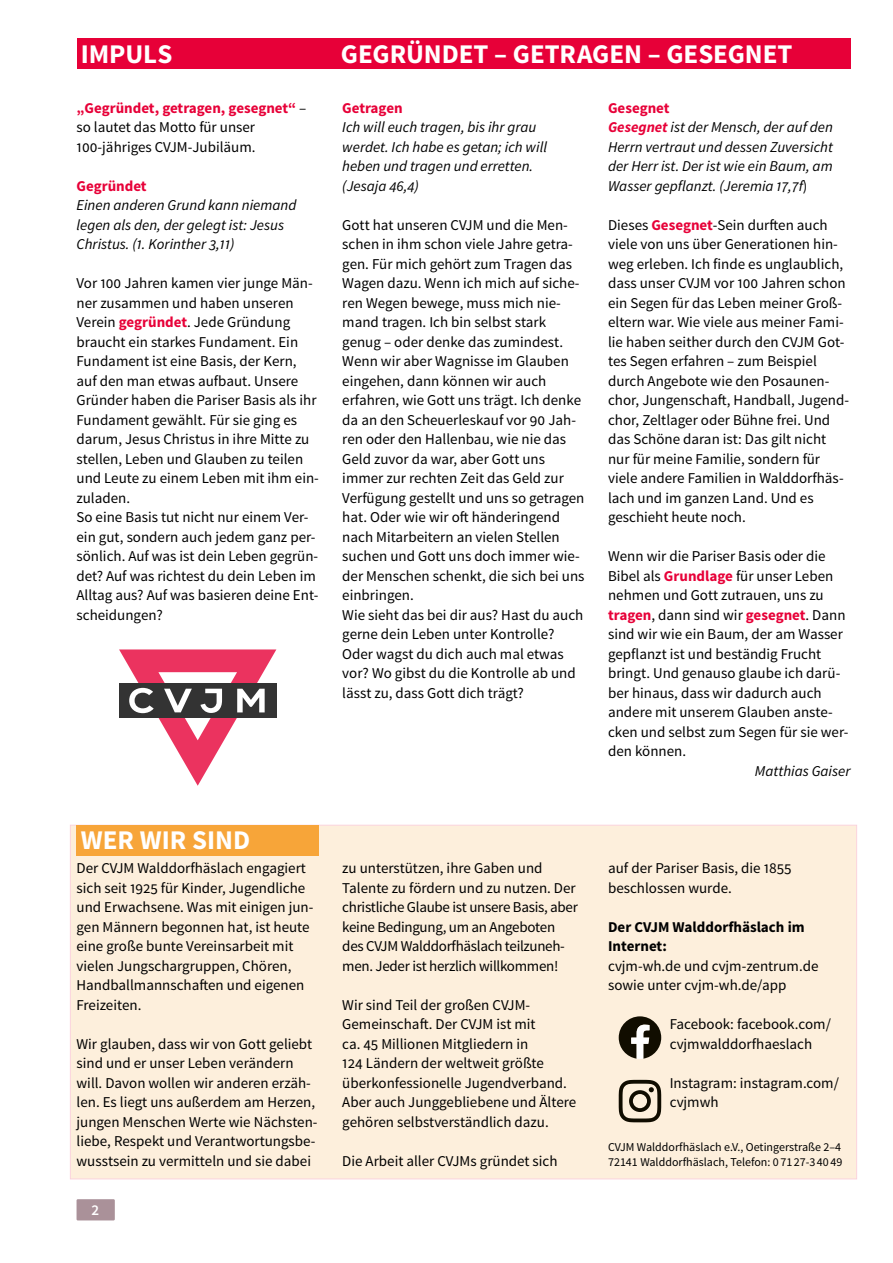
<style>
.page{position:relative;width:893px;height:1263px;background:#fff}
.page>*{position:absolute;margin:0;border:0;box-sizing:border-box;transform-origin:0 0}
.t1{font:700 27px "Source Sans Pro";color:#fff}
.t2{font:15px/19.5px "Source Sans Pro";color:#000}
.t3{font:italic 15px/19.5px "Source Sans Pro";color:#000}
.t4{font:15px/19.5px "Source Sans Pro";letter-spacing:-.02em;color:#000}
.t5{font:700 15px/19.5px "Source Sans Pro";color:#000}
.t6{font:700 15px "Source Sans Pro";color:#e70038}
.t7{font:600 15px "Source Sans Pro";color:#fff}
.t8{font:12px/15px "Source Sans Pro";color:#000}
.s1{font-weight:700;font-style:normal;color:#e70038}
.s2{font-weight:700;color:#e70038}
.s3{font-style:normal}
</style>
<div class="page">
<div style="left:77px;top:1199px;width:38px;height:21px;background:#aa9199"></div>
<div style="left:70px;top:825px;width:787px;height:354px;background:#fdefdc"></div>
<svg style="left:619px;top:1016px;width:42px;height:43px"></svg>
<svg style="left:619px;top:1080px;width:42px;height:42px"></svg>
<div style="left:77px;top:38px;width:773px;height:31px;background:#e70038"></div>
<div style="left:77px;top:825px;width:242px;height:30px;background:#f7a539"></div>
<svg style="left:119px;top:649px;width:157px;height:137px"></svg>
<h1 class="t1" style="left:81px;top:36px;width:93px">IMPULS</h1>
<h1 class="t1" style="left:341px;top:36px;width:453px">GEGRÜNDET – GETRAGEN – GESEGNET</h1>
<p class="t3" style="left:608px;top:98px;width:226px"><span class="s1">Gesegnet<br></span><span class="s2">Gesegnet</span> ist der Mensch, der auf den<br>Herrn vertraut und dessen Zuversicht der Herr ist. Der ist wie ein Baum, am<br>Wasser gepflanzt. (Jeremia 17,7f<span class="s3">)</span></p>
<p class="t2" style="left:608px;top:215px;width:242px">Dieses <span class="s2">Gesegnet</span>-Sein durften auch viele von uns über Generationen hin&shy;weg erleben. Ich finde es unglaublich, dass unser CVJM vor 100 Jahren schon ein Segen für das Leben meiner Groß&shy;eltern war. Wie viele aus meiner Fami&shy;lie haben seither durch den CVJM Got&shy;tes Segen erfahren – zum Beispiel durch Angebote wie den Posaunen&shy;chor, Jungenschaft, Handball, Jugend&shy;chor, Zeltlager oder Bühne frei. Und das Schöne daran ist: Das gilt nicht nur für meine Familie, sondern für viele andere Familien in Walddorfhäs&shy;lach und im ganzen Land. Und es geschieht heute noch.</p>
<p class="t2" style="left:608px;top:547px;width:242px">Wenn wir die Pariser Basis oder die<br>Bibel als <span class="s2">Grundlage</span> für unser Leben nehmen und Gott zutrauen, uns zu <span class="s2">tragen</span>, dann sind wir <span class="s2">gesegnet</span>. Dann sind wir wie ein Baum, der am Wasser gepflanzt ist und beständig Frucht bringt. Und genauso glaube ich darü&shy;ber hinaus, dass wir dadurch auch andere mit unserem Glauben anste&shy;cken und selbst zum Segen für sie wer&shy;den können.</p>
<p class="t3" style="left:755px;top:761px;width:97px">Matthias Gaiser</p>
<p class="t2" style="left:77px;top:98px;width:231px"><span class="s2">„Gegründet, getragen, gesegnet“</span> – so lautet das Motto für unser<br>100-jähriges CVJM-Jubiläum.</p>
<p class="t6" style="left:77px;top:176px;width:72px">Gegründet</p>
<p class="t3" style="left:77px;top:195px;width:221px">Einen anderen Grund kann niemand legen als den, der gelegt ist: Jesus<br>Christus. (1. Korinther 3,11)</p>
<p class="t2" style="left:77px;top:274px;width:244px">Vor 100 Jahren kamen vier junge Män&shy;ner zusammen und haben unseren Verein <span class="s2">gegründet</span>. Jede Gründung braucht ein starkes Fundament. Ein Fundament ist eine Basis, der Kern, auf den man etwas aufbaut. Unsere Gründer haben die Pariser Basis als ihr Fundament gewählt. Für sie ging es darum, Jesus Christus in ihre Mitte zu stellen, Leben und Glauben zu teilen und Leute zu einem Leben mit ihm ein&shy;zuladen.<br>So eine Basis tut nicht nur einem Ver&shy;ein gut, sondern auch jedem ganz per&shy;sönlich. Auf was ist dein Leben gegrün&shy;det? Auf was richtest du dein Leben im Alltag aus? Auf was basieren deine Ent&shy;scheidungen?</p>
<p class="t6" style="left:342px;top:98px;width:62px">Getragen</p>
<p class="t3" style="left:342px;top:117px;width:206px">Ich will euch tragen, bis ihr grau werdet. Ich habe es getan; ich will heben und tragen und erretten. (Jesaja 46,4)</p>
<p class="t2" style="left:342px;top:215px;width:244px">Gott hat unseren CVJM und die Men&shy;schen in ihm schon viele Jahre getra&shy;gen. Für mich gehört zum Tragen das Wagen dazu. Wenn ich mich auf siche&shy;ren Wegen bewege, muss mich nie&shy;mand tragen. Ich bin selbst stark genug – oder denke das zumindest.<br>Wenn wir aber Wagnisse im Glauben eingehen, dann können wir auch erfahren, wie Gott uns trägt. Ich denke da an den Scheuerleskauf vor 90 Jah&shy;ren oder den Hallenbau, wie nie das Geld zuvor da war, aber Gott uns immer zur rechten Zeit das Geld zur Verfügung gestellt und uns so getragen hat. Oder wie wir oft händeringend nach Mitarbeitern an vielen Stellen suchen und Gott uns doch immer wie&shy;der Menschen schenkt, die sich bei uns einbringen.<br>Wie sieht das bei dir aus? Hast du auch gerne dein Leben unter Kontrolle?<br>Oder wagst du dich auch mal etwas vor? Wo gibst du die Kontrolle ab und lässt zu, dass Gott dich trägt?</p>
<h1 class="t1" style="left:81px;top:823px;width:171px">WER WIR SIND</h1>
<p class="t2" style="left:77px;top:859px;width:238px">Der CVJM Walddorfhäslach engagiert sich seit 1925 für Kinder, Jugendliche und Erwachsene. Was mit einigen jun&shy;gen Männern begonnen hat, ist heute eine große bunte Vereinsarbeit mit vielen Jungschargruppen, Chören, Handballmannschaften und eigenen Freizeiten.</p>
<p class="t2" style="left:77px;top:1034px;width:243px">Wir glauben, dass wir von Gott geliebt sind und er unser Leben verändern will. Davon wollen wir anderen erzäh&shy;len. Es liegt uns außerdem am Herzen, jungen Menschen Werte wie Nächsten&shy;liebe, Respekt und Verantwortungsbe&shy;wusstsein zu vermitteln und sie dabei</p>
<p class="t7" style="left:91px;top:1200px;width:9px">2</p>
<p class="t4" style="left:342px;top:859px;width:237px">zu unterstützen, ihre Gaben und Talente zu fördern und zu nutzen. Der christliche Glaube ist unsere Basis, aber keine Bedingung, um an Angeboten des CVJM Walddorfhäslach teilzuneh&shy;men. Jeder ist herzlich willkommen!</p>
<p class="t2" style="left:342px;top:995px;width:235px">Wir sind Teil der großen CVJM-Gemeinschaft. Der CVJM ist mit<br>ca. 45 Millionen Mitgliedern in<br>124 Ländern der weltweit größte überkonfessionelle Jugendverband.<br>Aber auch Junggebliebene und Ältere gehören selbstverständlich dazu.</p>
<p class="t2" style="left:342px;top:1151px;width:217px">Die Arbeit aller CVJMs gründet sich</p>
<p class="t2" style="left:608px;top:859px;width:185px">auf der Pariser Basis, die 1855 beschlossen wurde.</p>
<p class="t5" style="left:608px;top:917px;width:198px">Der CVJM Walddorfhäslach im<br>Internet:</p>
<p class="t2" style="left:608px;top:956px;width:212px">cvjm-wh.de und cvjm-zentrum.de sowie unter cvjm-wh.de/app</p>
<p class="t2" style="left:670px;top:1015px;width:163px">Facebook: facebook.com/ cvjmwalddorfhaeslach</p>
<p class="t2" style="left:670px;top:1073px;width:171px">Instagram: instagram.com/ cvjmwh</p>
<p class="t8" style="left:608px;top:1139px;width:236px">CVJM Walddorfhäslach e.V., Oetingerstraße 2–4<br>72141 Walddorfhäslach, Telefon: 0 71 27-3 40 49</p>
</div>
